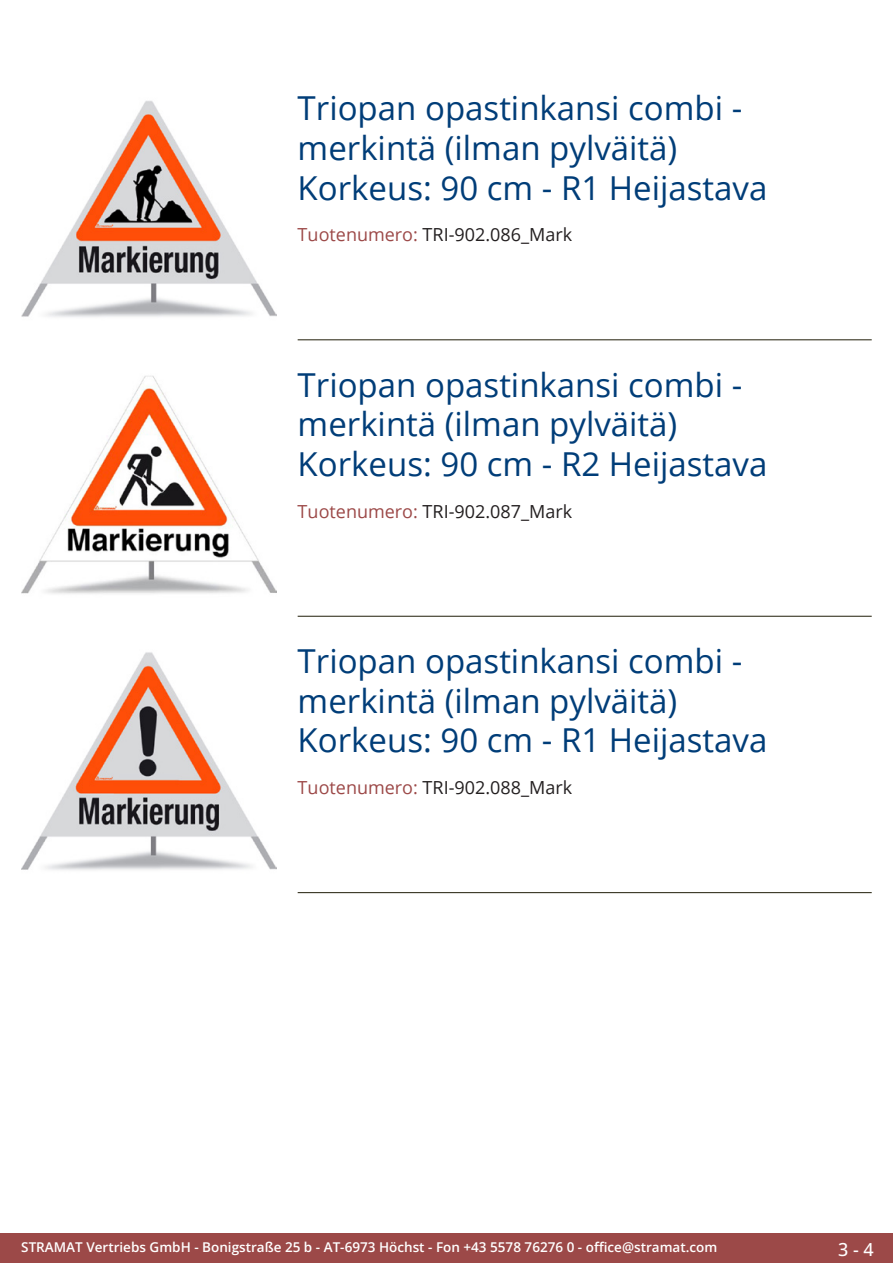
<style>
.page{position:relative;width:893px;height:1263px;background:#fff}
.page>*{position:absolute;margin:0;border:0;box-sizing:border-box;transform-origin:0 0}
.Produkttitel{font:33px/39.6px "Open Sans";color:#003d78}
.TechDaten_Überschrif{font:18px "Open Sans";color:#231f20}
.t1{font:500 18px "Open Sans";color:#fff}
.t2{font:600 13.5px "Open Sans";color:#fff}
.s1{color:#9c4948}
</style>
<div class="page">
<div style="left:0;top:1233px;width:893px;height:30px;background:#9c4948"></div>
<hr style="left:298px;top:340px;width:574px;height:1px;background:#201d08">
<hr style="left:298px;top:616px;width:574px;height:1px;background:#201d08">
<hr style="left:298px;top:892px;width:574px;height:1px;background:#201d08">
<img style="left:21px;top:101px;width:255px;height:216px">
<img style="left:21px;top:375px;width:255px;height:219px">
<img style="left:21px;top:652px;width:255px;height:218px">
<p class="Produkttitel" style="left:298px;top:88px;width:471px">Triopan opastinkansi combi - merkintä (ilman pylväitä)<br>Korkeus: 90 cm - R1 Heijastava</p>
<p class="TechDaten_Überschrif" style="left:298px;top:222px;width:276px"><span class="s1">Tuotenumero:</span> TRI-902.086_Mark</p>
<p class="Produkttitel" style="left:298px;top:364px;width:471px">Triopan opastinkansi combi - merkintä (ilman pylväitä)<br>Korkeus: 90 cm - R2 Heijastava</p>
<p class="TechDaten_Überschrif" style="left:298px;top:499px;width:276px"><span class="s1">Tuotenumero:</span> TRI-902.087_Mark</p>
<p class="Produkttitel" style="left:298px;top:640px;width:471px">Triopan opastinkansi combi - merkintä (ilman pylväitä)<br>Korkeus: 90 cm - R1 Heijastava</p>
<p class="TechDaten_Überschrif" style="left:298px;top:775px;width:276px"><span class="s1">Tuotenumero:</span> TRI-902.088_Mark</p>
<p class="t2" style="left:21px;top:1238px;width:698px">STRAMAT Vertriebs GmbH - Bonigstraße 25 b - AT-6973 Höchst - Fon +43 5578 76276 0 - office@stramat.com</p>
<p class="t1" style="left:838px;top:1237px;width:37px">3 - 4</p>
</div>
